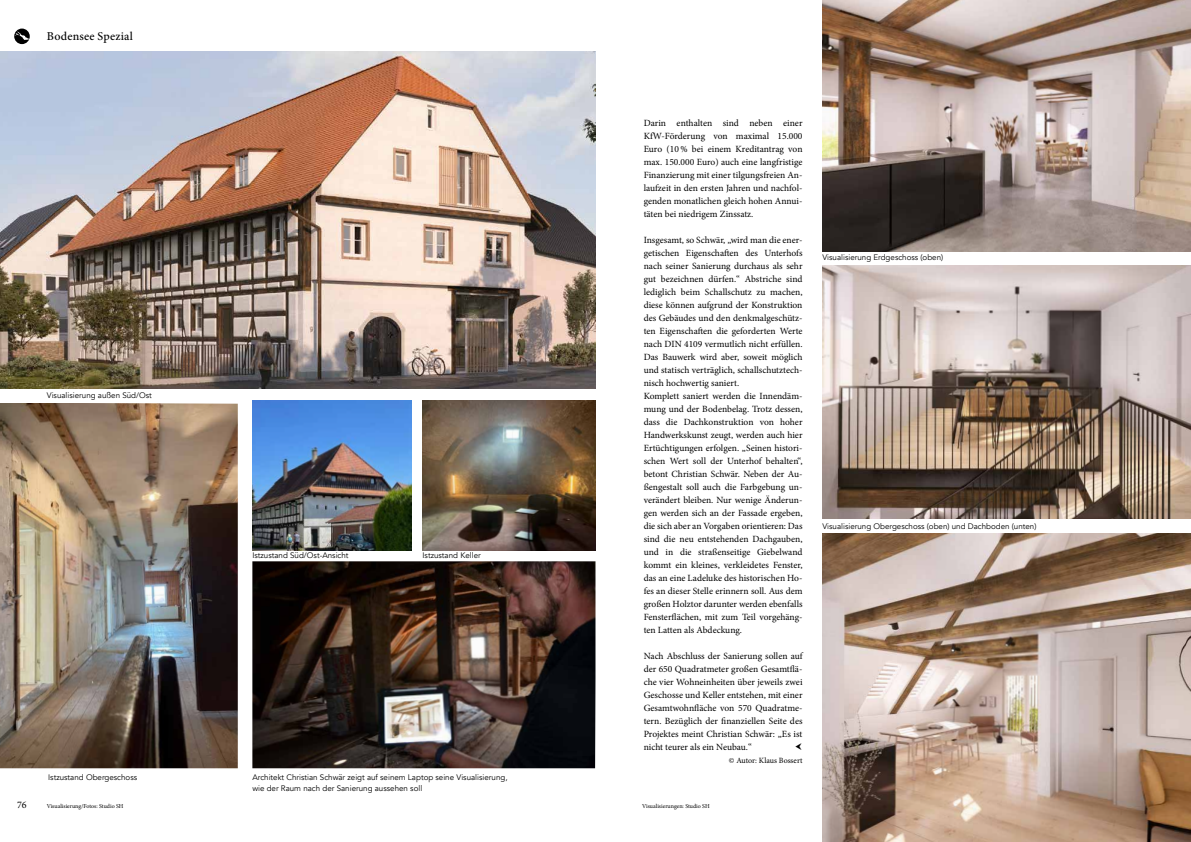
<style>
.page{position:relative;width:1191px;height:842px;background:#fff}
.page>*{position:absolute;margin:0;border:0;box-sizing:border-box;transform-origin:0 0}
.t1{font:500 12px "Minion Pro";letter-spacing:.02em;color:#000}
.t2{font:10px "Minion Pro";color:#000}
.t3{font:9.5px/13px "Minion Pro";color:#000;text-align:justify}
.t4{font:8px/11px "Avenir";color:#000}
.t5{font:8px "Minion Pro";color:#000}
.t6{font:6px "Minion Pro";color:#000}
</style>
<div class="page">
<img style="left:0;top:51px;width:595px;height:337px">
<svg style="left:14px;top:29px;width:16px;height:15px"></svg>
<svg style="left:14px;top:31px;width:15px;height:9px"></svg>
<img style="left:0;top:403px;width:238px;height:365px">
<img style="left:252px;top:561px;width:343px;height:207px">
<img style="left:252px;top:401px;width:159px;height:150px">
<img style="left:422px;top:401px;width:173px;height:150px">
<img style="left:822px;top:0;width:369px;height:252px">
<img style="left:822px;top:266px;width:369px;height:252px">
<img style="left:822px;top:534px;width:369px;height:308px">
<p class="t1" style="left:47px;top:28px;width:88px">Bodensee Spezial</p>
<p class="t2" style="left:17px;top:798px;width:11px">76</p>
<p class="t4" style="left:47px;top:390px;width:107px">Visualisierung außen Süd/Ost</p>
<p class="t4" style="left:48px;top:772px;width:90px">Istzustand Obergeschoss</p>
<p class="t4" style="left:252px;top:550px;width:98px">Istzustand Süd/Ost-Ansicht</p>
<p class="t4" style="left:422px;top:550px;width:60px">Istzustand Keller</p>
<p class="t4" style="left:252px;top:772px;width:257px">Architekt Christian Schwär zeigt auf seinem Laptop seine Visualisierung, wie der Raum nach der Sanierung aussehen soll</p>
<p class="t3" style="left:643px;top:116px;width:160px">Darin enthalten sind neben einer KfW-Förderung von maximal 15.000<br>Euro (10 % bei einem Kreditantrag von max. 150.000 Euro) auch eine langfristige Finanzierung mit einer tilgungsfreien An&shy;laufzeit in den ersten Jahren und nachfol&shy;genden monatlichen gleich hohen Annui&shy;täten bei niedrigem Zinssatz.</p>
<p class="t3" style="left:643px;top:233px;width:160px;text-align:left">Insgesamt, so Schwär, „wird man die ener&shy;getischen Eigenschaften des Unterhofs nach seiner Sanierung durchaus als sehr gut bezeichnen dürfen.“ Abstriche sind lediglich beim Schallschutz zu machen, diese können aufgrund der Konstruktion des Gebäudes und den denkmalgeschütz&shy;ten Eigenschaften die geforderten Werte nach DIN 4109 vermutlich nicht erfüllen.<br>Das Bauwerk wird aber, soweit möglich und statisch verträglich, schallschutztech&shy;nisch hochwertig saniert.<br>Komplett saniert werden die Innendäm&shy;mung und der Bodenbelag. Trotz dessen, dass die Dachkonstruktion von hoher Handwerkskunst zeugt, werden auch hier Ertüchtigungen erfolgen. „Seinen histori&shy;schen Wert soll der Unterhof behalten“, betont Christian Schwär. Neben der Au&shy;ßengestalt soll auch die Farbgebung un&shy;verändert bleiben. Nur wenige Änderun&shy;gen werden sich an der Fassade ergeben, die sich aber an Vorgaben orientieren: Das sind die neu entstehenden Dachgauben, und in die straßenseitige Giebelwand kommt ein kleines, verkleidetes Fenster, das an eine Ladeluke des historischen Ho&shy;fes an dieser Stelle erinnern soll. Aus dem großen Holztor darunter werden ebenfalls Fensterflächen, mit zum Teil vorgehäng&shy;ten Latten als Abdeckung.</p>
<p class="t3" style="left:643px;top:649px;width:160px">Nach Abschluss der Sanierung sollen auf der 650 Quadratmeter großen Gesamtflä&shy;che vier Wohneinheiten über jeweils zwei Geschosse und Keller entstehen, mit einer Gesamtwohnfläche von 570 Quadratme&shy;tern. Bezüglich der finanziellen Seite des Projektes meint Christian Schwär: „Es ist nicht teurer als ein Neubau.“</p>
<p class="t5" style="left:729px;top:755px;width:75px">© Autor: Klaus Bossert</p>
<p class="t6" style="left:47px;top:802px;width:78px">Visualisierung/Fotos: Studio SH</p>
<p class="t6" style="left:642px;top:802px;width:69px">Visualisierungen: Studio SH</p>
<p class="t4" style="left:822px;top:252px;width:122px">Visualisierung Erdgeschoss (oben)</p>
<p class="t4" style="left:822px;top:521px;width:216px">Visualisierung Obergeschoss (oben) und Dachboden (unten)</p>
</div>
